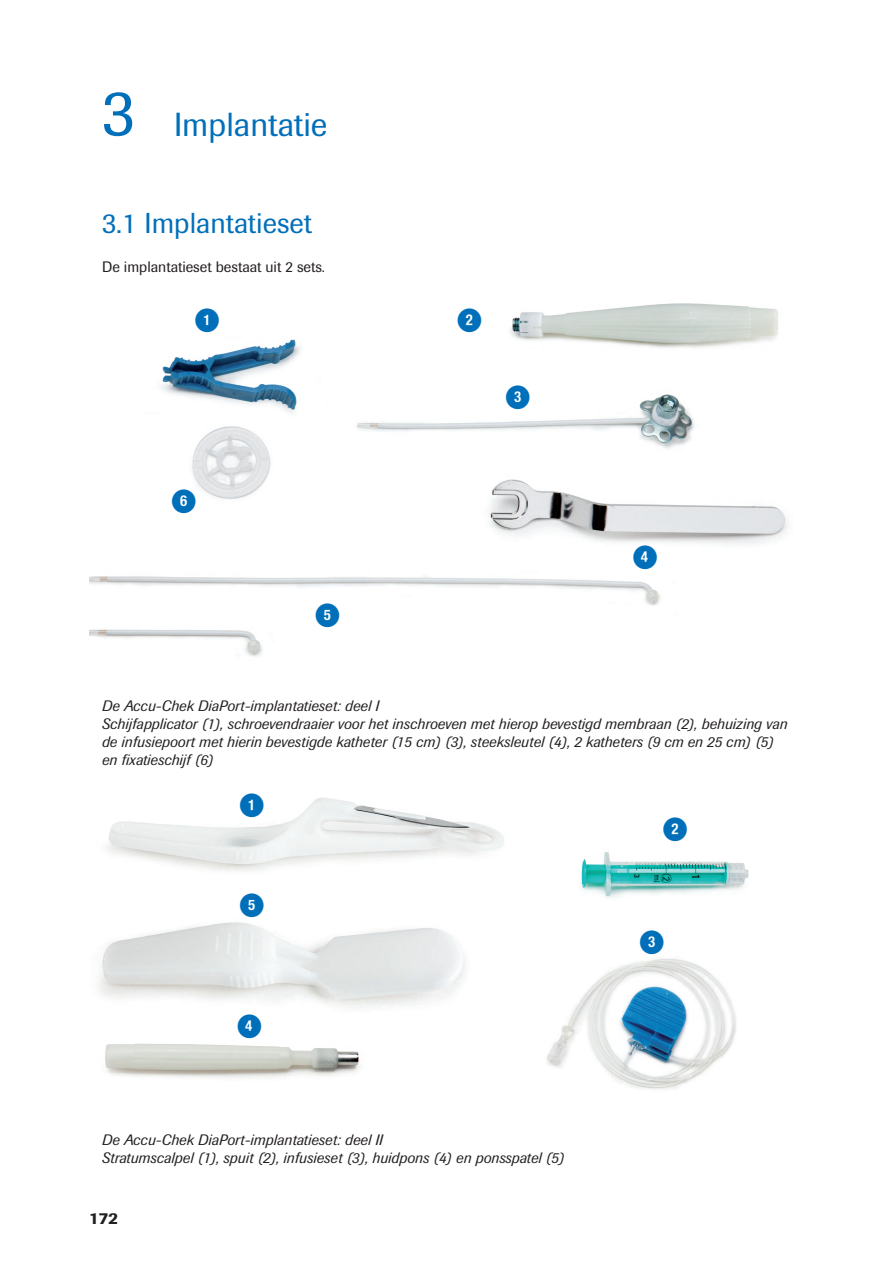
<style>
.page{position:relative;width:893px;height:1263px;background:#fff}
.page>*{position:absolute;margin:0;border:0;box-sizing:border-box;transform-origin:0 0}
.t1{font:34.5px "Labeling Font V";color:#006fba}
.t2{font:33px "Imago Pro";color:#006fba}
.t3{font:28.5px "Imago Pro";color:#006fba}
.t4{font:500 16.5px "Imago Pro";color:#231f20}
.t5{font:italic 15px/18px "Imago Pro";color:#231f20}
.t6{font:15px "Imago Pro";color:#231f20}
.s1{font-size:66px}
</style>
<div class="page">
<img style="left:89px;top:303px;width:698px;height:354px">
<img style="left:99px;top:798px;width:650px;height:292px">
<h2 class="t2" style="left:102px;top:103px;width:227px"><span class="s1">3</span> Implantatie</h2>
<h3 class="t3" style="left:102px;top:205px;width:211px">3.1 Implantatieset</h3>
<p class="t6" style="left:102px;top:257px;width:223px">De implantatieset bestaat uit 2 sets.</p>
<h1 class="t1" style="left:196px;top:299px;width:25px">1</h1>
<h1 class="t1" style="left:458px;top:299px;width:25px">2</h1>
<h1 class="t1" style="left:506px;top:376px;width:25px">3</h1>
<h1 class="t1" style="left:172px;top:480px;width:25px">6</h1>
<h1 class="t1" style="left:316px;top:594px;width:25px">5</h1>
<h1 class="t1" style="left:634px;top:536px;width:25px">4</h1>
<p class="t5" style="left:102px;top:696px;width:687px">De Accu-Chek DiaPort-implantatieset: deel I<br>Schijfapplicator (1), schroevendraaier voor het inschroeven met hierop bevestigd membraan (2), behuizing van de infusiepoort met hierin bevestigde katheter (15 cm) (3), steeksleutel (4), 2 katheters (9 cm en 25 cm) (5) en fixatieschijf (6)</p>
<h1 class="t1" style="left:240px;top:784px;width:25px">1</h1>
<h1 class="t1" style="left:240px;top:884px;width:25px">5</h1>
<h1 class="t1" style="left:238px;top:1005px;width:25px">4</h1>
<p class="t5" style="left:102px;top:1130px;width:464px">De Accu-Chek DiaPort-implantatieset: deel II<br>Stratumscalpel (1), spuit (2), infusieset (3), huidpons (4) en ponsspatel (5)</p>
<p class="t4" style="left:89px;top:1208px;width:30px">172</p>
<h1 class="t1" style="left:664px;top:808px;width:25px">2</h1>
<h1 class="t1" style="left:640px;top:920px;width:25px">3</h1>
</div>
